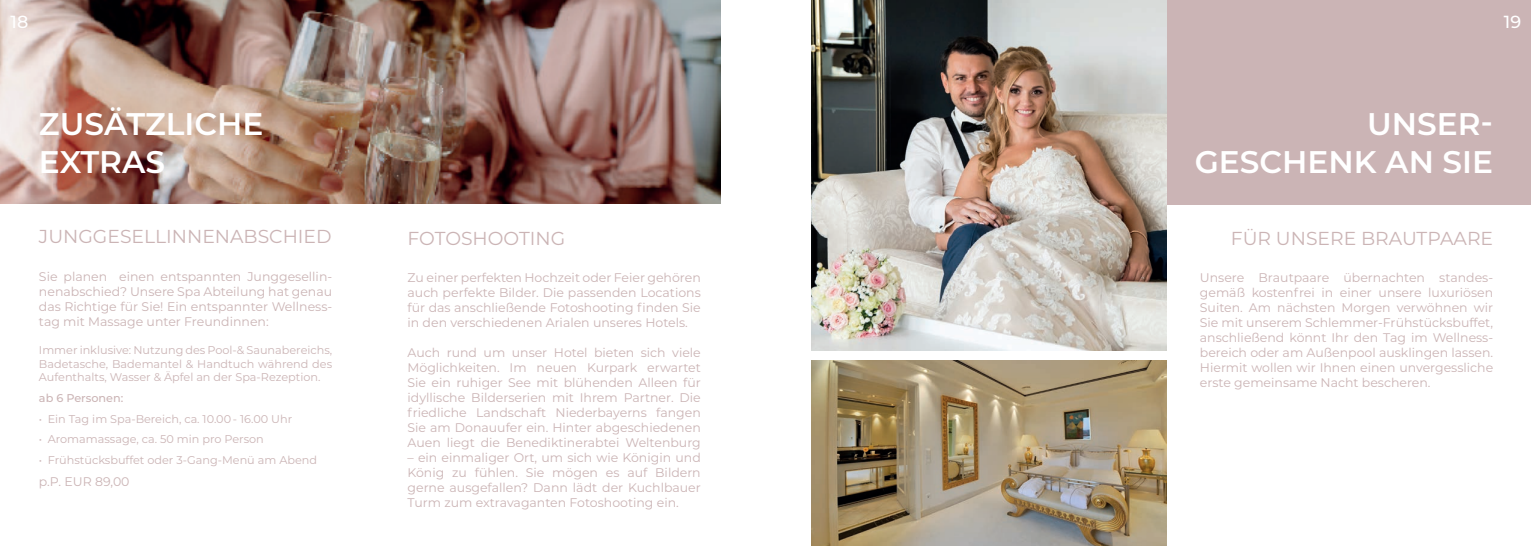
<style>
.page{position:relative;width:1531px;height:546px;background:#fff}
.page>*{position:absolute;margin:0;border:0;box-sizing:border-box;transform-origin:0 0}
.t1{font:600 31.25px/37.5px "Montserrat";color:#fff;text-align:right}
.t2{font:18.75px "Montserrat";color:#cbb4b5}
.t3{font:500 17.5px "Montserrat";color:#fff}
.t4{font:12.5px/15px "Montserrat";color:#cbb4b5;text-align:justify}
.t5{font:11.25px/13.5px "Montserrat";color:#cbb4b5;text-align:justify}
.t6{font:500 11.25px "Montserrat";color:#cbb4b5}
</style>
<div class="page">
<img style="left:0;top:0;width:720px;height:204px">
<div style="left:811px;top:0;width:720px;height:205px;background:#cbb4b5"></div>
<img style="left:812px;top:0;width:354px;height:351px">
<img style="left:812px;top:361px;width:354px;height:185px">
<h3 class="t3" style="left:11px;top:9px;width:19px">18</h3>
<h3 class="t3" style="left:1504px;top:9px;width:19px">19</h3>
<h1 class="t1" style="left:39px;top:104px;width:226px;text-align:left">ZUSÄTZLICHE<br>EXTRAS</h1>
<h2 class="t2" style="left:39px;top:224px;width:294px">JUNGGESELLINNENABSCHIED</h2>
<p class="t4" style="left:39px;top:268px;width:295px">Sie planen einen entspannten Junggesellin&shy;nenabschied? Unsere Spa Abteilung hat genau das Richtige für Sie! Ein entspannter Wellness&shy;tag mit Massage unter Freundinnen:</p>
<p class="t5" style="left:39px;top:343px;width:295px">Immer inklusive: Nutzung des Pool-&amp; Saunabereichs, Badetasche, Bademantel &amp; Handtuch während des Aufenthalts, Wasser &amp; Äpfel an der Spa-Rezeption.</p>
<p class="t6" style="left:39px;top:390px;width:86px">ab 6 Personen:</p>
<p class="t5" style="left:39px;top:411px;width:255px">• Ein Tag im Spa-Bereich, ca. 10.00- 16.00 Uhr</p>
<p class="t5" style="left:39px;top:432px;width:226px">• Aromamassage, ca. 50 min pro Person</p>
<p class="t5" style="left:39px;top:452px;width:280px">• Frühstücksbuffet oder 3-Gang-Menü am Abend</p>
<p class="t4" style="left:39px;top:473px;width:92px">p.P. EUR 89,00</p>
<h2 class="t2" style="left:407px;top:225px;width:159px">FOTOSHOOTING</h2>
<p class="t4" style="left:407px;top:270px;width:295px">Zu einer perfekten Hochzeit oder Feier gehören auch perfekte Bilder. Die passenden Locations für das anschließende Fotoshooting finden Sie in den verschiedenen Arialen unseres Hotels.</p>
<p class="t4" style="left:407px;top:345px;width:295px">Auch rund um unser Hotel bieten sich viele Möglichkeiten. Im neuen Kurpark erwartet Sie ein ruhiger See mit blühenden Alleen für idyllische Bilderserien mit Ihrem Partner. Die friedliche Landschaft Niederbayerns fangen Sie am Donauufer ein. Hinter abgeschiedenen Auen liegt die Benediktinerabtei Weltenburg</p>
<p class="t4" style="left:407px;top:450px;width:295px">– ein einmaliger Ort, um sich wie Königin und König zu fühlen. Sie mögen es auf Bildern gerne ausgefallen? Dann lädt der Kuchlbauer Turm zum extravaganten Fotoshooting ein.</p>
<h1 class="t1" style="left:1195px;top:104px;width:300px">UNSER-<br>GESCHENK AN SIE</h1>
<h2 class="t2" style="left:1231px;top:225px;width:264px">FÜR UNSERE BRAUTPAARE</h2>
<p class="t4" style="left:1200px;top:270px;width:295px">Unsere Brautpaare übernachten standes&shy;gemäß kostenfrei in einer unsere luxuriösen Suiten. Am nächsten Morgen verwöhnen wir Sie mit unserem Schlemmer-Frühstücksbuffet, anschließend könnt Ihr den Tag im Wellness&shy;bereich oder am Außenpool ausklingen lassen.<br>Hiermit wollen wir Ihnen einen unvergessliche erste gemeinsame Nacht bescheren.</p>
</div>
